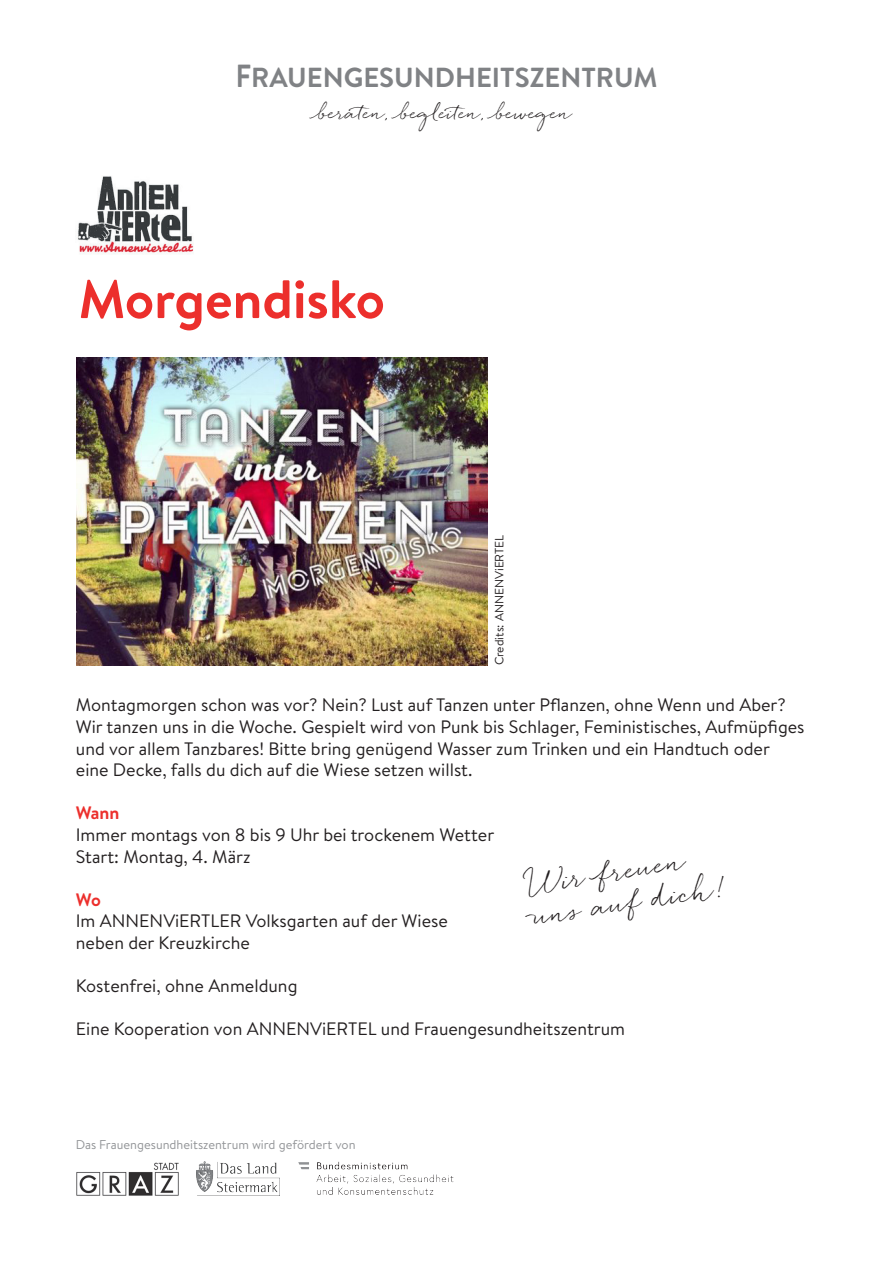
<style>
.page{position:relative;width:893px;height:1263px;background:#fff}
.page>*{position:absolute;margin:0;border:0;box-sizing:border-box;transform-origin:0 0}
.t1{font:700 54px "Brandon Text";color:#ec2f2c}
.t2{font:700 27.6px "Brandon Text";color:#808285}
.t3{font:26.85px/32.1px "Quickpen";color:#231f20}
.t4{font:18.3px "Quickpen";color:#231f20}
.t5{font:18px/21.6px "Brandon Text";color:#231f20}
.t6{font:12.75px "Brandon Text";color:#939598}
.t7{font:12px "Brandon Text";color:#231f20}
.s1{font-size:31.95px}
.s2{font-weight:700;color:#ec2f2c}
</style>
<div class="page">
<img style="left:196px;top:1162px;width:83px;height:31px">
<img style="left:76px;top:1162px;width:103px;height:34px">
<img style="left:298px;top:1161px;width:156px;height:34px">
<img style="left:77px;top:176px;width:117px;height:78px">
<img style="left:77px;top:358px;width:410px;height:307px">
<p class="t2" style="left:236px;top:59px;width:423px"><span class="s1">F</span>RAUENGESUNDHEITSZENTRUM</p>
<p class="t4" style="left:316px;top:102px;width:258px">beraten, begleiten, bewegen</p>
<p class="t1" style="left:78px;top:262px;width:308px">Morgendisko</p>
<p class="t7" style="left:491px;top:665px;width:132px;rotate:-90deg">Credits: ANNENViERTEL</p>
<p class="t5" style="left:76px;top:694px;width:711px">Montagmorgen schon was vor? Nein? Lust auf Tanzen unter Pflanzen, ohne Wenn und Aber?</p>
<p class="t5" style="left:76px;top:715px;width:730px">Wir tanzen uns in die Woche. Gespielt wird von Punk bis Schlager, Feministisches, Aufmüpfiges und vor allem Tanzbares! Bitte bring genügend Wasser zum Trinken und ein Handtuch oder</p>
<p class="t5" style="left:76px;top:758px;width:398px">eine Decke, falls du dich auf die Wiese setzen willst.</p>
<p class="t5" style="left:76px;top:802px;width:420px"><span class="s2">Wann<br></span>Immer montags von 8 bis 9 Uhr bei trockenem Wetter</p>
<p class="t5" style="left:76px;top:845px;width:176px">Start: Montag, 4. März</p>
<p class="t5" style="left:76px;top:888px;width:374px"><span class="s2">Wo<br></span>Im ANNENViERTLER Volksgarten auf der Wiese</p>
<p class="t5" style="left:76px;top:931px;width:176px">neben der Kreuzkirche</p>
<p class="t5" style="left:76px;top:974px;width:223px">Kostenfrei, ohne Anmeldung</p>
<p class="t5" style="left:76px;top:1018px;width:551px">Eine Kooperation von ANNENViERTEL und Frauengesundheitszentrum</p>
<p class="t3" style="left:524px;top:869px;width:198px;rotate:-9deg">Wir freuen uns auf dich!</p>
<p class="t6" style="left:76px;top:1135px;width:281px">Das Frauengesundheitszentrum wird gefördert von</p>
</div>
